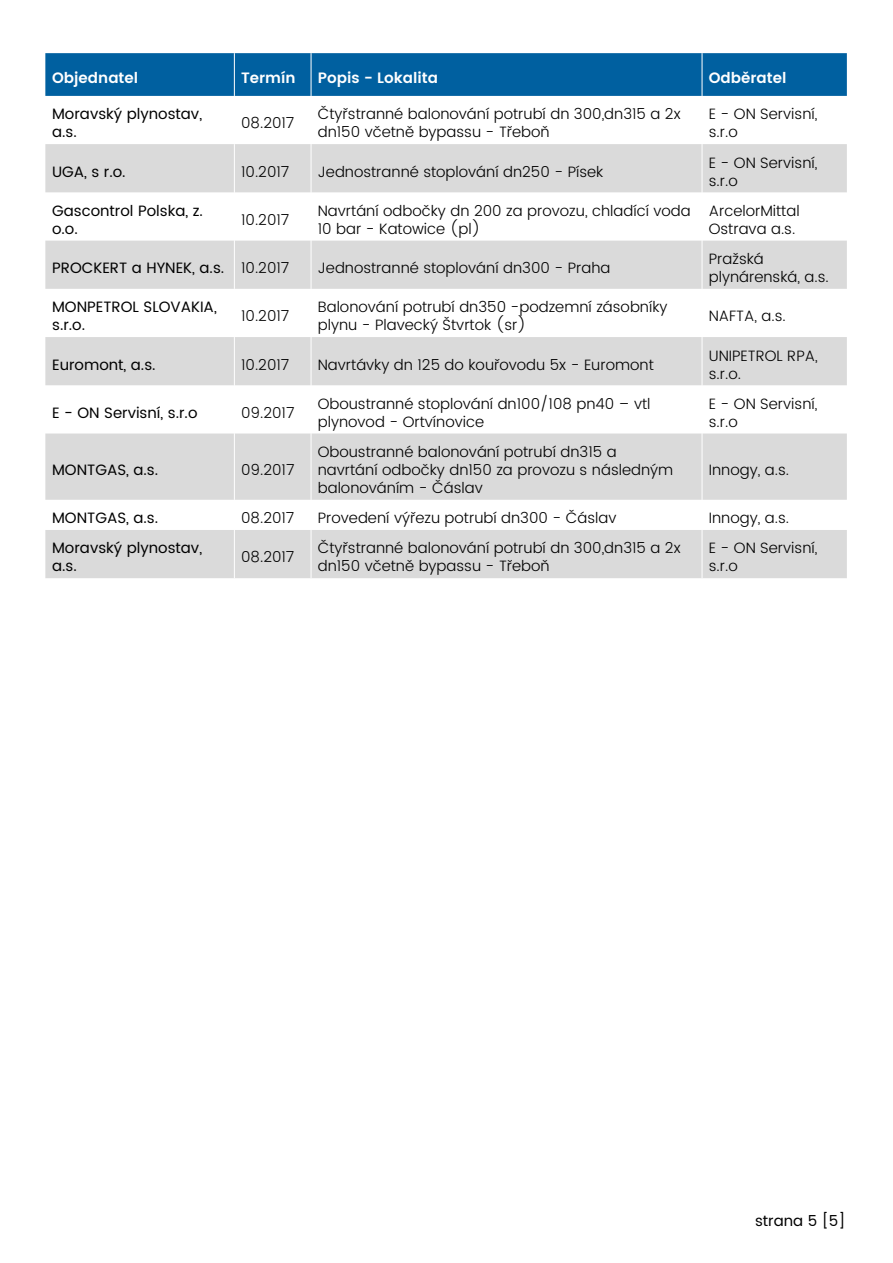
<style>
.page{position:relative;width:893px;height:1263px;background:#fff}
.page>*{position:absolute;margin:0;border:0;box-sizing:border-box;transform-origin:0 0}
.t1{font:300 15px/18px "Poppins";color:#000}
.t2{font:15px/18px "Poppins";color:#000}
.t3{font:600 15px "Poppins";color:#fff}
.s1{font-weight:300}
</style>
<div class="page">
<div style="left:45px;top:53px;width:802px;height:43px;background:#0060a0"></div>
<svg style="left:45px;top:144px;width:802px;height:434px;fill:#dadada"></svg>
<hr style="left:234px;top:53px;width:1px;height:43px;background:#fff">
<hr style="left:311px;top:53px;width:1px;height:43px;background:#fff">
<hr style="left:702px;top:53px;width:1px;height:43px;background:#fff">
<hr style="left:234px;top:144px;width:1px;height:48px;background:#fff">
<hr style="left:311px;top:144px;width:1px;height:48px;background:#fff">
<hr style="left:702px;top:144px;width:1px;height:48px;background:#fff">
<hr style="left:234px;top:192px;width:1px;height:49px;background:#fff">
<hr style="left:311px;top:192px;width:1px;height:49px;background:#fff">
<hr style="left:702px;top:192px;width:1px;height:49px;background:#fff">
<hr style="left:234px;top:241px;width:1px;height:48px;background:#fff">
<hr style="left:311px;top:241px;width:1px;height:48px;background:#fff">
<hr style="left:702px;top:241px;width:1px;height:48px;background:#fff">
<hr style="left:234px;top:289px;width:1px;height:48px;background:#fff">
<hr style="left:311px;top:289px;width:1px;height:48px;background:#fff">
<hr style="left:702px;top:289px;width:1px;height:48px;background:#fff">
<hr style="left:234px;top:337px;width:1px;height:48px;background:#fff">
<hr style="left:311px;top:337px;width:1px;height:48px;background:#fff">
<hr style="left:702px;top:337px;width:1px;height:48px;background:#fff">
<hr style="left:234px;top:385px;width:1px;height:48px;background:#fff">
<hr style="left:311px;top:385px;width:1px;height:48px;background:#fff">
<hr style="left:702px;top:385px;width:1px;height:48px;background:#fff">
<hr style="left:234px;top:433px;width:1px;height:67px;background:#fff">
<hr style="left:311px;top:433px;width:1px;height:67px;background:#fff">
<hr style="left:702px;top:433px;width:1px;height:67px;background:#fff">
<hr style="left:234px;top:500px;width:1px;height:30px;background:#fff">
<hr style="left:311px;top:500px;width:1px;height:30px;background:#fff">
<hr style="left:702px;top:500px;width:1px;height:30px;background:#fff">
<hr style="left:234px;top:530px;width:1px;height:48px;background:#fff">
<hr style="left:311px;top:530px;width:1px;height:48px;background:#fff">
<hr style="left:702px;top:530px;width:1px;height:48px;background:#fff">
<p class="t3" style="left:52px;top:66px;width:88px">Objednatel</p>
<p class="t3" style="left:241px;top:66px;width:56px">Termín</p>
<p class="t3" style="left:318px;top:66px;width:122px">Popis - Lokalita</p>
<p class="t3" style="left:709px;top:66px;width:79px">Odběratel</p>
<p class="t2" style="left:52px;top:106px;width:151px">Moravský plynostav, a.s.</p>
<p class="t1" style="left:241px;top:115px;width:55px">08.2017</p>
<p class="t1" style="left:318px;top:106px;width:364px">Čtyřstranné balonování potrubí dn 300,dn315 a 2x dn150 včetně bypassu - Třeboň</p>
<p class="t1" style="left:709px;top:106px;width:110px">E - ON Servisní, s.r.o</p>
<p class="t2" style="left:52px;top:163px;width:75px">UGA, s r.o.</p>
<p class="t1" style="left:241px;top:163px;width:50px">10.2017</p>
<p class="t1" style="left:318px;top:163px;width:287px">Jednostranné stoplování dn250 - Písek</p>
<p class="t1" style="left:709px;top:154px;width:110px">E - ON Servisní, s.r.o</p>
<p class="t2" style="left:52px;top:202px;width:152px">Gascontrol Polska, z. o.o.</p>
<p class="t1" style="left:241px;top:211px;width:50px">10.2017</p>
<p class="t1" style="left:318px;top:202px;width:374px">Navrtání odbočky dn 200 za provozu, chladící voda<br>10 bar - Katowice (pl)</p>
<p class="t1" style="left:709px;top:202px;width:92px">ArcelorMittal<br>Ostrava a.s.</p>
<p class="t2" style="left:52px;top:259px;width:239px">PROCKERT a HYNEK, a.s. <span class="s1">10.2017</span></p>
<p class="t1" style="left:318px;top:259px;width:294px">Jednostranné stoplování dn300 - Praha</p>
<p class="t1" style="left:709px;top:250px;width:121px">Pražská plynárenská, a.s.</p>
<p class="t2" style="left:52px;top:298px;width:166px">MONPETROL SLOVAKIA, s.r.o.</p>
<p class="t1" style="left:241px;top:308px;width:50px">10.2017</p>
<p class="t1" style="left:318px;top:299px;width:351px">Balonování potrubí dn350 -podzemní zásobníky plynu - Plavecký Štvrtok (sr)</p>
<p class="t1" style="left:709px;top:308px;width:78px">NAFTA, a.s.</p>
<p class="t2" style="left:52px;top:356px;width:105px">Euromont, a.s.</p>
<p class="t1" style="left:241px;top:356px;width:50px">10.2017</p>
<p class="t1" style="left:318px;top:356px;width:337px">Navrtávky dn 125 do kouřovodu 5x - Euromont</p>
<p class="t1" style="left:709px;top:347px;width:110px">UNIPETROL RPA, s.r.o.</p>
<p class="t2" style="left:52px;top:404px;width:147px">E - ON Servisní, s.r.o</p>
<p class="t1" style="left:241px;top:404px;width:55px">09.2017</p>
<p class="t1" style="left:318px;top:395px;width:334px">Oboustranné stoplování dn100/108 pn40 – vtl plynovod - Ortvínovice</p>
<p class="t1" style="left:709px;top:395px;width:110px">E - ON Servisní, s.r.o</p>
<p class="t2" style="left:52px;top:461px;width:108px">MONTGAS, a.s.</p>
<p class="t1" style="left:241px;top:461px;width:55px">09.2017</p>
<p class="t1" style="left:318px;top:443px;width:357px">Oboustranné balonování potrubí dn315 a navrtání odbočky dn150 za provozu s následným balonováním - Čáslav</p>
<p class="t1" style="left:709px;top:461px;width:82px">Innogy, a.s.</p>
<p class="t2" style="left:52px;top:509px;width:108px">MONTGAS, a.s.</p>
<p class="t1" style="left:241px;top:509px;width:55px">08.2017</p>
<p class="t1" style="left:318px;top:509px;width:300px">Provedení výřezu potrubí dn300 - Čáslav</p>
<p class="t1" style="left:709px;top:509px;width:82px">Innogy, a.s.</p>
<p class="t2" style="left:52px;top:540px;width:151px">Moravský plynostav, a.s.</p>
<p class="t1" style="left:241px;top:549px;width:55px">08.2017</p>
<p class="t1" style="left:318px;top:540px;width:364px">Čtyřstranné balonování potrubí dn 300,dn315 a 2x dn150 včetně bypassu - Třeboň</p>
<p class="t1" style="left:709px;top:540px;width:110px">E - ON Servisní, s.r.o</p>
<p class="t2" style="left:755px;top:1212px;width:92px">strana 5 [5]</p>
</div>
